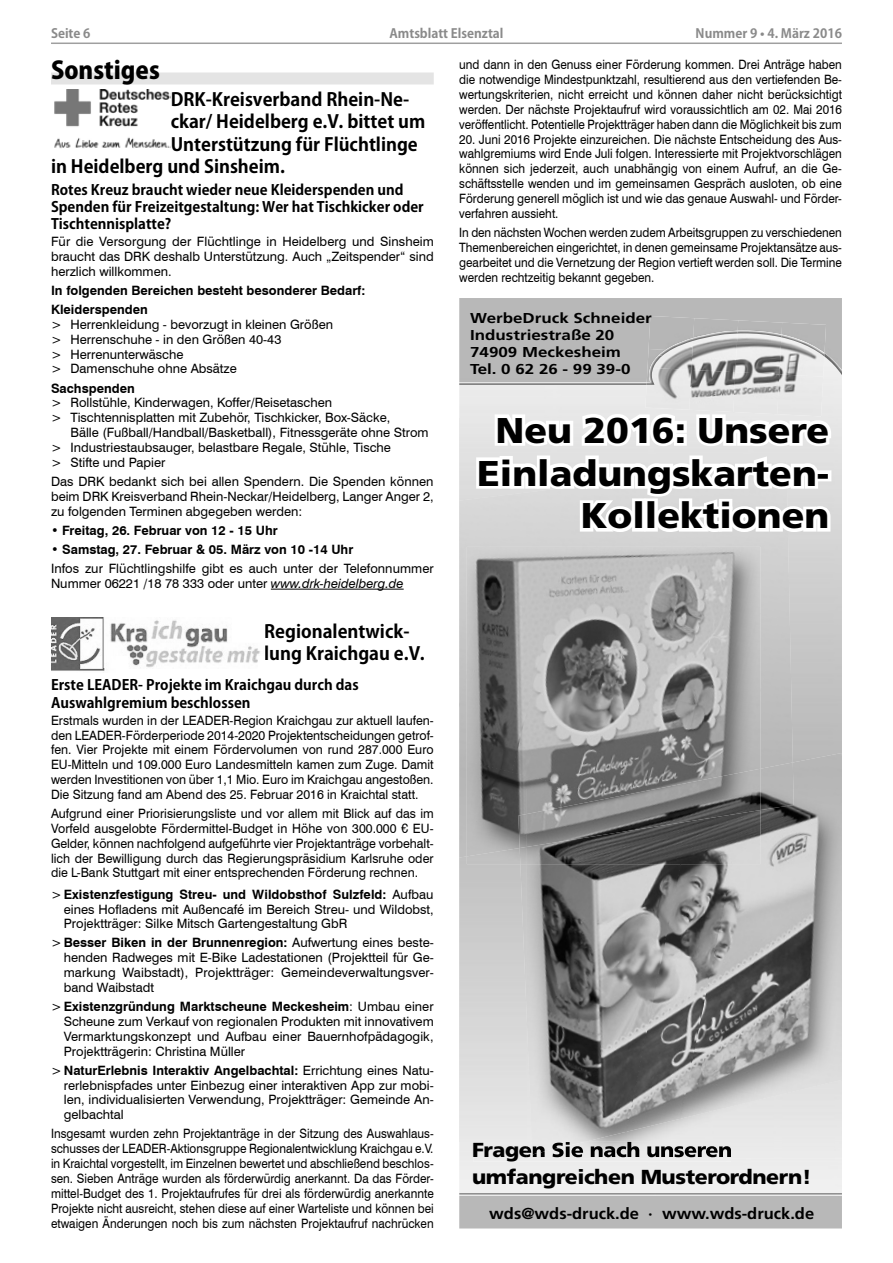
<style>
.page{position:relative;width:893px;height:1263px;background:#fff}
.page>*{position:absolute;margin:0;border:0;box-sizing:border-box;transform-origin:0 0}
.t1{font:900 35.85px/42.9px "Frutiger";color:#000;text-align:right;scale:1.04 1}
.t2{font:800 24px "Koz Go Pro";color:#000}
.t3{font:900 20.25px "Frutiger";letter-spacing:-.02em;color:#000;scale:1.05 1}
.t4{font:700 18px/22.5px "Koz Go Pro";color:#000}
.t5{font:700 15.9px "Frutiger";color:#000;scale:1.04 1}
.t6{font:700 14.4px/17px "Frutiger";color:#000;scale:1.18 1}
.t7{font:700 14.25px/17.2px "Koz Go Pro";color:#000}
.t8{font:12.9px/14.9px "Swiss 721 BT";color:#000;text-align:justify}
.t9{font:12.9px/14.9px "Swiss 721 BT";color:#000;text-align:justify;scale:.91 1}
.t10{font:12.9px/14.9px "Swiss 721 BT";color:#000;text-align:justify;scale:.96 1}
.t11{font:700 12.9px/19px "Swiss 721 BT";color:#000}
.t12{font:700 12.75px "Koz Go Pro";color:#8a8a8a}
.s1{font-weight:400}
.s2{font-weight:700}
.s3{font-style:italic}
</style>
<div class="page">
<hr style="left:51px;top:43px;width:791px;height:1px;background:#9f9f9f">
<div style="left:51px;top:72px;width:383px;height:12px;background:#e4e4e4"></div>
<hr style="left:271px;top:589px;width:133px;height:1px;background:#000">
<img style="left:51px;top:617px;width:209px;height:54px">
<img style="left:54px;top:89px;width:117px;height:59px">
<div style="left:473px;top:1142px;width:258px;height:19px;background:#ebebeb"></div>
<img style="left:459px;top:353px;width:383px;height:32px">
<img style="left:666px;top:356px;width:25px;height:12px">
<img style="left:691px;top:341px;width:44px;height:29px">
<img style="left:735px;top:337px;width:44px;height:35px">
<img style="left:779px;top:337px;width:45px;height:40px">
<img style="left:645px;top:368px;width:46px;height:31px">
<img style="left:689px;top:370px;width:46px;height:29px">
<img style="left:733px;top:372px;width:46px;height:27px">
<img style="left:777px;top:374px;width:46px;height:25px">
<img style="left:648px;top:316px;width:46px;height:34px">
<img style="left:693px;top:318px;width:45px;height:13px">
<img style="left:781px;top:323px;width:45px;height:30px">
<img style="left:647px;top:349px;width:19px;height:33px">
<img style="left:658px;top:338px;width:35px;height:18px">
<img style="left:693px;top:331px;width:45px;height:10px">
<img style="left:737px;top:331px;width:44px;height:6px">
<img style="left:781px;top:334px;width:43px;height:22px">
<img style="left:647px;top:355px;width:15px;height:30px">
<img style="left:467px;top:856px;width:53px;height:8px">
<div style="left:613px;top:538px;width:176px;height:34px;background:#d2d2d2"></div>
<img style="left:459px;top:482px;width:154px;height:65px">
<img style="left:760px;top:572px;width:33px;height:190px">
<img style="left:459px;top:540px;width:30px;height:134px">
<img style="left:760px;top:613px;width:18px;height:79px">
<img style="left:459px;top:674px;width:8px;height:183px">
<img style="left:559px;top:547px;width:201px;height:242px">
<img style="left:467px;top:547px;width:99px;height:226px">
<img style="left:467px;top:761px;width:92px;height:95px">
<img style="left:557px;top:783px;width:24px;height:6px">
<div style="left:681px;top:1119px;width:161px;height:39px;background:#e9e9e9"></div>
<img style="left:527px;top:1142px;width:204px;height:16px">
<div style="left:793px;top:753px;width:49px;height:36px;background:#b7b7b7"></div>
<img style="left:760px;top:762px;width:34px;height:27px">
<img style="left:656px;top:769px;width:104px;height:20px">
<img style="left:520px;top:848px;width:7px;height:175px">
<img style="left:518px;top:814px;width:9px;height:34px">
<img style="left:732px;top:789px;width:110px;height:330px">
<img style="left:681px;top:864px;width:51px;height:268px">
<img style="left:527px;top:864px;width:154px;height:278px">
<img style="left:532px;top:1142px;width:53px;height:12px">
<img style="left:527px;top:847px;width:233px;height:17px">
<img style="left:527px;top:789px;width:233px;height:58px">
<svg style="left:473px;top:399px;width:361px;height:139px"></svg>
<p class="t12" style="left:51px;top:25px;width:41px">Seite 6</p>
<p class="t12" style="left:389px;top:25px;width:116px">Amtsblatt Elsenztal</p>
<p class="t12" style="left:696px;top:25px;width:148px">Nummer 9 • 4. März 2016</p>
<h2 class="t2" style="left:51px;top:54px;width:110px">Sonstiges</h2>
<h3 class="t4" style="left:171px;top:89px;width:240px">DRK-Kreisverband Rhein-Ne-</h3>
<h3 class="t4" style="left:171px;top:111px;width:256px">ckar/ Heidelberg e.V. bittet um</h3>
<h3 class="t4" style="left:171px;top:134px;width:249px">Unterstützung für Flüchtlinge</h3>
<h3 class="t4" style="left:51px;top:156px;width:235px">in Heidelberg und Sinsheim.</h3>
<p class="t7" style="left:51px;top:182px;width:374px">Rotes Kreuz braucht wieder neue Kleiderspenden und<br>Spenden für Freizeitgestaltung: Wer hat Tischkicker oder<br>Tischtennisplatte?</p>
<p class="t8" style="left:51px;top:234px;width:384px">Für die Versorgung der Flüchtlinge in Heidelberg und Sinsheim braucht das DRK deshalb Unterstützung. Auch „Zeitspender“ sind herzlich willkommen.</p>
<p class="t11" style="left:51px;top:280px;width:316px">In folgenden Bereichen besteht besonderer Bedarf:<br>Kleiderspenden</p>
<p class="t8" style="left:51px;top:316px;width:284px;text-align:left">&gt; Herrenkleidung - bevorzugt in kleinen Größen &gt; Herrenschuhe - in den Größen 40-43<br>&gt; Herrenunterwäsche<br>&gt; Damenschuhe ohne Absätze</p>
<p class="t11" style="left:51px;top:378px;width:85px">Sachspenden</p>
<p class="t8" style="left:51px;top:395px;width:283px">&gt; Rollstühle, Kinderwagen, Koffer/Reisetaschen</p>
<p class="t8" style="left:51px;top:410px;width:341px">&gt; Tischtennisplatten mit Zubehör, Tischkicker, Box-Säcke,</p>
<p class="t8" style="left:71px;top:425px;width:360px">Bälle (Fußball/Handball/Basketball), Fitnessgeräte ohne Strom</p>
<p class="t8" style="left:51px;top:439px;width:341px">&gt; Industriestaubsauger, belastbare Regale, Stühle, Tische</p>
<p class="t8" style="left:51px;top:454px;width:116px">&gt; Stifte und Papier</p>
<p class="t8" style="left:51px;top:473px;width:384px">Das DRK bedankt sich bei allen Spendern. Die Spenden können beim DRK Kreisverband Rhein-Neckar/Heidelberg, Langer Anger 2, zu folgenden Terminen abgegeben werden:</p>
<p class="t11" style="left:51px;top:520px;width:228px"><span class="s1">•</span> Freitag, 26. Februar von 12 - 15 Uhr</p>
<p class="t8" style="left:51px;top:539px;width:384px;line-height:19px">• <span class="s2">Samstag, 27. Februar &amp; 05. März von 10 -14 Uhr<br></span>Infos zur Flüchtlingshilfe gibt es auch unter der Telefonnummer</p>
<p class="t8" style="left:51px;top:575px;width:354px">Nummer 06221 /18 78 333 oder unter <span class="s3">www.drk-heidelberg.de</span></p>
<h3 class="t4" style="left:264px;top:621px;width:162px">Regionalentwick&shy;lung Kraichgau e.V.</h3>
<p class="t7" style="left:51px;top:677px;width:309px">Erste LEADER- Projekte im Kraichgau durch das<br>Auswahlgremium beschlossen</p>
<p class="t10" style="left:51px;top:712px;width:400px">Erstmals wurden in der LEADER-Region Kraichgau zur aktuell laufen&shy;den LEADER-Förderperiode 2014-2020 Projektentscheidungen getrof&shy;fen. Vier Projekte mit einem Fördervolumen von rund 287.000 Euro EU-Mitteln und 109.000 Euro Landesmitteln kamen zum Zuge. Damit werden Investitionen von über 1,1 Mio. Euro im Kraichgau angestoßen.<br>Die Sitzung fand am Abend des 25. Februar 2016 in Kraichtal statt.</p>
<p class="t10" style="left:51px;top:805px;width:400px">Aufgrund einer Priorisierungsliste und vor allem mit Blick auf das im Vorfeld ausgelobte Fördermittel-Budget in Höhe von 300.000 € EU-Gelder, können nachfolgend aufgeführte vier Projektanträge vorbehalt&shy;lich der Bewilligung durch das Regierungspräsidium Karlsruhe oder die L-Bank Stuttgart mit einer entsprechenden Förderung rechnen.</p>
<p class="t8" style="left:64px;top:886px;width:371px;text-indent:-13px">&gt; <span class="s2">Existenzfestigung Streu- und Wildobsthof Sulzfeld:</span> Aufbau eines Hofladens mit Außencafé im Bereich Streu- und Wildobst, Projektträger: Silke Mitsch Gartengestaltung GbR</p>
<p class="t8" style="left:64px;top:935px;width:371px;text-indent:-13px">&gt; <span class="s2">Besser Biken in der Brunnenregion:</span> Aufwertung eines beste&shy;henden Radweges mit E-Bike Ladestationen (Projektteil für Ge&shy;markung Waibstadt), Projektträger: Gemeindeverwaltungsver&shy;band Waibstadt</p>
<p class="t8" style="left:64px;top:998px;width:371px;text-indent:-13px">&gt; <span class="s2">Existenzgründung Marktscheune Meckesheim</span>: Umbau einer Scheune zum Verkauf von regionalen Produkten mit innovativem Vermarktungskonzept und Aufbau einer Bauernhofpädagogik, Projektträgerin: Christina Müller</p>
<p class="t8" style="left:64px;top:1062px;width:371px;text-indent:-13px">&gt; <span class="s2">NaturErlebnis Interaktiv Angelbachtal:</span> Errichtung eines Natu&shy;rerlebnispfades unter Einbezug einer interaktiven App zur mobi&shy;len, individualisierten Verwendung, Projektträger: Gemeinde An&shy;gelbachtal</p>
<p class="t9" style="left:51px;top:1126px;width:422px">Insgesamt wurden zehn Projektanträge in der Sitzung des Auswahlaus&shy;schusses der LEADER-Aktionsgruppe Regionalentwicklung Kraichgau e.V. in Kraichtal vorgestellt, im Einzelnen bewertet und abschließend beschlos&shy;sen. Sieben Anträge wurden als förderwürdig anerkannt. Da das Förder&shy;mittel-Budget des 1. Projektaufrufes für drei als förderwürdig anerkannte Projekte nicht ausreicht, stehen diese auf einer Warteliste und können bei etwaigen Änderungen noch bis zum nächsten Projektaufruf nachrücken</p>
<p class="t9" style="left:459px;top:57px;width:422px">und dann in den Genuss einer Förderung kommen. Drei Anträge haben die notwendige Mindestpunktzahl, resultierend aus den vertiefenden Be&shy;wertungskriterien, nicht erreicht und können daher nicht berücksichtigt werden. Der nächste Projektaufruf wird voraussichtlich am 02. Mai 2016 veröffentlicht. Potentielle Projektträger haben dann die Möglichkeit bis zum</p>
<p class="t9" style="left:459px;top:131px;width:422px">20. Juni 2016 Projekte einzureichen. Die nächste Entscheidung des Aus&shy;wahlgremiums wird Ende Juli folgen. Interessierte mit Projektvorschlägen können sich jederzeit, auch unabhängig von einem Aufruf, an die Ge&shy;schäftsstelle wenden und im gemeinsamen Gespräch ausloten, ob eine Förderung generell möglich ist und wie das genaue Auswahl- und Förder&shy;verfahren aussieht.</p>
<p class="t9" style="left:459px;top:224px;width:422px">In den nächsten Wochen werden zudem Arbeitsgruppen zu verschiedenen Themenbereichen eingerichtet, in denen gemeinsame Projektansätze aus&shy;gearbeitet und die Vernetzung der Region vertieft werden soll. Die Termine werden rechtzeitig bekannt gegeben.</p>
<p class="t6" style="left:470px;top:310px;width:155px">WerbeDruck Schneider<br>Industriestraße 20<br>74909 Meckesheim<br>Tel. 0 62 26 - 99 39-0</p>
<h1 class="t1" style="left:477px;top:408px;width:340px">Neu 2016: Unsere<br>Einladungskarten-<br>Kollektionen</h1>
<h3 class="t3" style="left:472px;top:1165px;width:325px">umfangreichen Musterordnern!</h3>
<p class="t5" style="left:489px;top:1203px;width:314px">wds@wds-druck.de · www.wds-druck.de</p>
</div>
